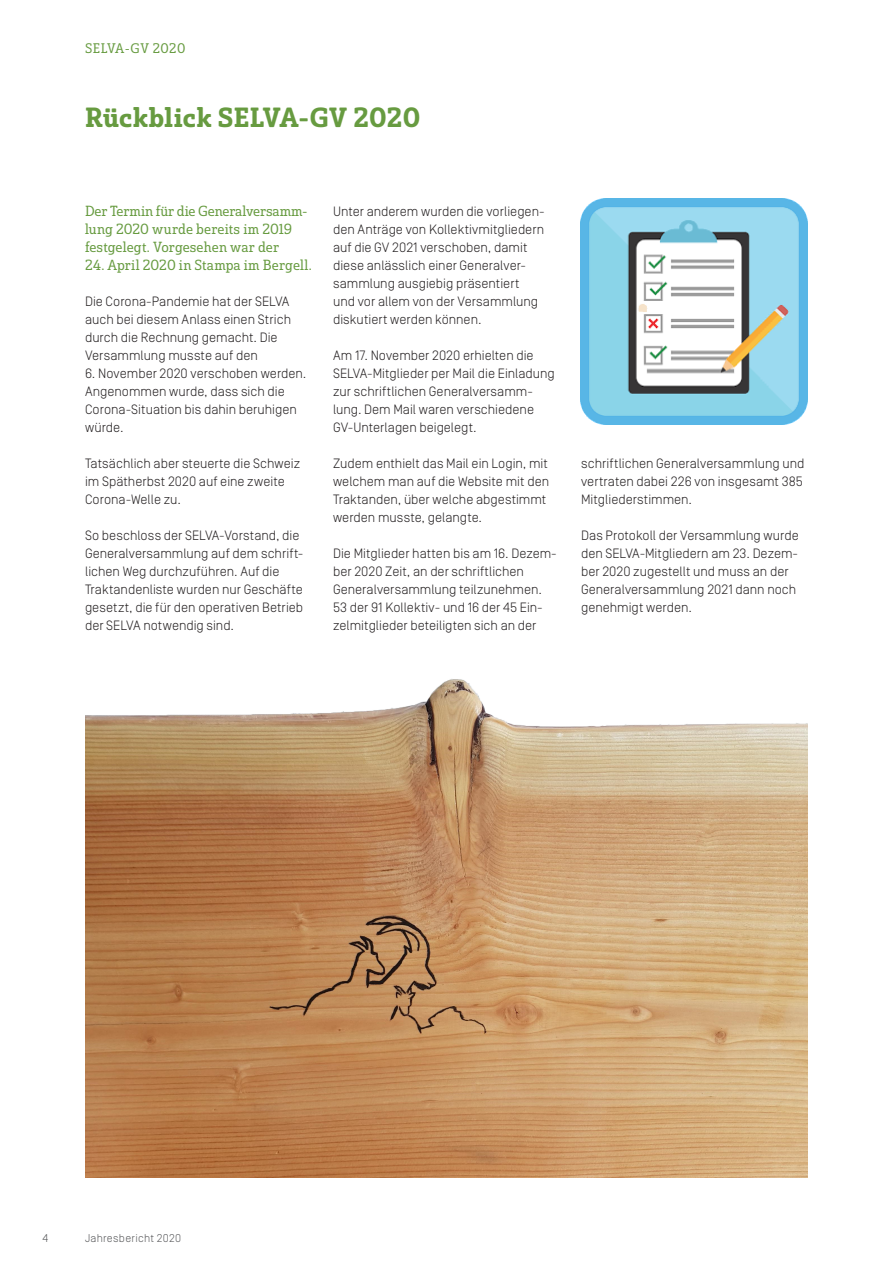
<style>
.page{position:relative;width:893px;height:1263px;background:#fff}
.page>*{position:absolute;margin:0;border:0;box-sizing:border-box;transform-origin:0 0}
.t1{font:27px "Solitas Slab Nor Dem";letter-spacing:.015em;color:#679b40}
.t2{font:14.25px/18px "Solitas Slab Nor Boo";letter-spacing:.005em;color:#679b40}
.t3{font:300 13.5px/18px "Simplon Norm";color:#231f20}
.t4{font:13.5px "Solitas Slab Nor Boo";letter-spacing:.035em;color:#679b40}
.t5{font:300 11.25px "Simplon Norm";letter-spacing:.025em;color:#57585a}
</style>
<div class="page">
<img style="left:581px;top:198px;width:227px;height:227px">
<img style="left:85px;top:679px;width:723px;height:499px">
<p class="t4" style="left:85px;top:40px;width:102px">SELVA-GV 2020</p>
<h1 class="t1" style="left:85px;top:99px;width:337px">Rückblick SELVA-GV 2020</h1>
<p class="t2" style="left:85px;top:202px;width:224px">Der Termin für die Generalversamm&shy;lung 2020 wurde bereits im 2019 festgelegt. Vorgesehen war der</p>
<p class="t2" style="left:85px;top:256px;width:228px">24. April 2020 in Stampa im Bergell.</p>
<p class="t3" style="left:85px;top:293px;width:208px">Die Corona-Pandemie hat der SELVA auch bei diesem Anlass einen Strich durch die Rechnung gemacht. Die<br>Versammlung musste auf den</p>
<p class="t3" style="left:85px;top:365px;width:223px">6. November 2020 verschoben werden.<br>Angenommen wurde, dass sich die<br>Corona-Situation bis dahin beruhigen würde.</p>
<p class="t3" style="left:85px;top:454px;width:217px">Tatsächlich aber steuerte die Schweiz im Spätherbst 2020 auf eine zweite<br>Corona-Welle zu.</p>
<p class="t3" style="left:85px;top:526px;width:220px">So beschloss der SELVA-Vorstand, die Generalversammlung auf dem schrift&shy;lichen Weg durchzuführen. Auf die Traktandenliste wurden nur Geschäfte gesetzt, die für den operativen Betrieb der SELVA notwendig sind.</p>
<p class="t3" style="left:333px;top:202px;width:213px">Unter anderem wurden die vorliegen&shy;den Anträge von Kollektivmitgliedern auf die GV 2021 verschoben, damit diese anlässlich einer Generalver&shy;sammlung ausgiebig präsentiert und vor allem von der Versammlung diskutiert werden können.</p>
<p class="t3" style="left:333px;top:346px;width:223px">Am 17. November 2020 erhielten die SELVA-Mitglieder per Mail die Einladung zur schriftlichen Generalversamm&shy;lung. Dem Mail waren verschiedene GV-Unterlagen beigelegt.</p>
<p class="t3" style="left:333px;top:454px;width:217px">Zudem enthielt das Mail ein Login, mit welchem man auf die Website mit den Traktanden, über welche abgestimmt werden musste, gelangte.</p>
<p class="t3" style="left:333px;top:544px;width:225px">Die Mitglieder hatten bis am 16. Dezem&shy;ber 2020 Zeit, an der schriftlichen Generalversammlung teilzunehmen.<br>53 der 91 Kollektiv- und 16 der 45 Ein&shy;zelmitglieder beteiligten sich an der</p>
<p class="t3" style="left:581px;top:455px;width:225px">schriftlichen Generalversammlung und vertraten dabei 226 von insgesamt 385<br>Mitgliederstimmen.</p>
<p class="t3" style="left:581px;top:527px;width:219px">Das Protokoll der Versammlung wurde den SELVA-Mitgliedern am 23. Dezem&shy;ber 2020 zugestellt und muss an der<br>Generalversammlung 2021 dann noch genehmigt werden.</p>
<p class="t5" style="left:43px;top:1232px;width:7px">4</p>
<p class="t5" style="left:85px;top:1232px;width:98px">Jahresbericht 2020</p>
</div>
